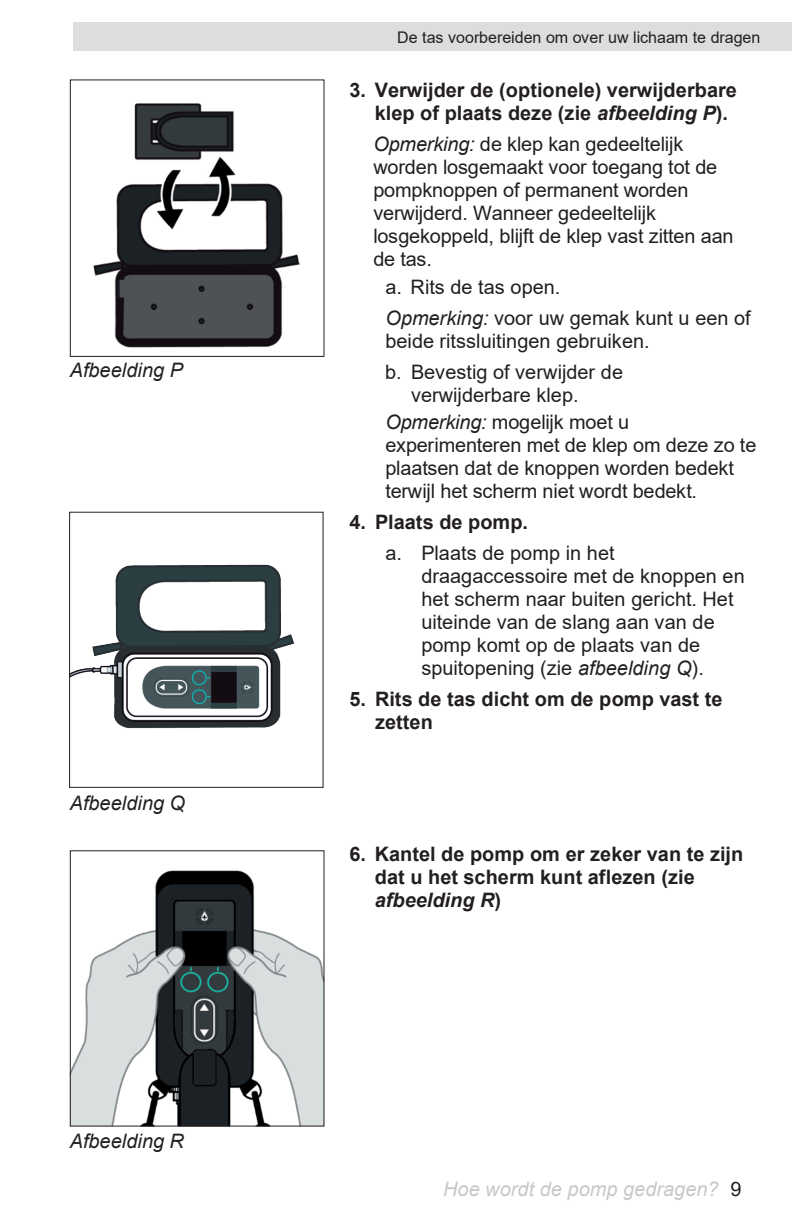
<style>
.page{position:relative;width:792px;height:1224px;background:#fff}
.page>*{position:absolute;margin:0;border:0;box-sizing:border-box;transform-origin:0 0}
.t1{font:20px/23px "Arial";color:#231f20}
.t2{font:700 20px/23px "Arial";color:#231f20}
.t3{font:italic 20px "Arial";color:#231f20}
.t4{font:italic 20px "Arial";color:#c7c8ca}
.t5{font:16px "Arial";letter-spacing:-.005em;color:#231f20}
.s1{font-style:italic}
.s2{font-style:normal;color:#231f20}
</style>
<div class="page">
<img style="left:72px;top:870px;width:250px;height:255px">
<div style="left:70px;top:850px;width:254px;height:277px;border:1px solid #231f20"></div>
<img style="left:94px;top:103px;width:205px;height:244px">
<div style="left:70px;top:79px;width:254px;height:278px;border:1px solid #231f20"></div>
<div style="left:73px;top:23px;width:719px;height:28px;background:#dcdddf"></div>
<img style="left:71px;top:564px;width:224px;height:165px">
<div style="left:69px;top:512px;width:255px;height:276px;border:1px solid #231f20"></div>
<p class="t3" style="left:70px;top:357px;width:115px">Afbeelding P</p>
<p class="t3" style="left:70px;top:790px;width:117px">Afbeelding Q</p>
<p class="t3" style="left:70px;top:1128px;width:116px">Afbeelding R</p>
<p class="t5" style="left:397px;top:27px;width:365px">De tas voorbereiden om over uw lichaam te dragen</p>
<p class="t2" style="left:375px;top:78px;width:364px;text-indent:-25px">3. Verwijder de (optionele) verwijderbare klep of plaats deze (zie <span class="s1">afbeelding P</span>).</p>
<p class="t1" style="left:373px;top:132px;width:362px"><span class="s1">Opmerking:</span> de klep kan gedeeltelijk worden losgemaakt voor toegang tot de pompknoppen of permanent worden verwijderd. Wanneer gedeeltelijk losgekoppeld, blijft de klep vast zitten aan de tas.</p>
<p class="t1" style="left:385px;top:271px;width:367px;line-height:31px">a. Rits de tas open.<br><span class="s1">Opmerking:</span> voor uw gemak kunt u een of</p>
<p class="t1" style="left:385px;top:325px;width:266px;line-height:31px">beide ritssluitingen gebruiken. b. Bevestig of verwijder de</p>
<p class="t1" style="left:385px;top:381px;width:245px;line-height:27.6px;text-indent:26px">verwijderbare klep.<br><span class="s1">Opmerking:</span> mogelijk moet u</p>
<p class="t1" style="left:385px;top:434px;width:373px">experimenteren met de klep om deze zo te plaatsen dat de knoppen worden bedekt terwijl het scherm niet wordt bedekt.</p>
<p class="t2" style="left:349px;top:511px;width:180px">4. Plaats de pomp.</p>
<p class="t1" style="left:421px;top:542px;width:325px;text-indent:-36px">a. Plaats de pomp in het draagaccessoire met de knoppen en het scherm naar buiten gericht. Het uiteinde van de slang aan van de pomp komt op de plaats van de spuitopening (zie <span class="s1">afbeelding Q</span>).</p>
<p class="t2" style="left:375px;top:688px;width:349px;text-indent:-26px">5. Rits de tas dicht om de pomp vast te zetten</p>
<p class="t2" style="left:375px;top:843px;width:370px;text-indent:-25px">6. Kantel de pomp om er zeker van te zijn dat u het scherm kunt aflezen (zie <span class="s1">afbeelding R</span>)</p>
<p class="t4" style="left:443px;top:1176px;width:300px">Hoe wordt de pomp gedragen? <span class="s2">9</span></p>
</div>
